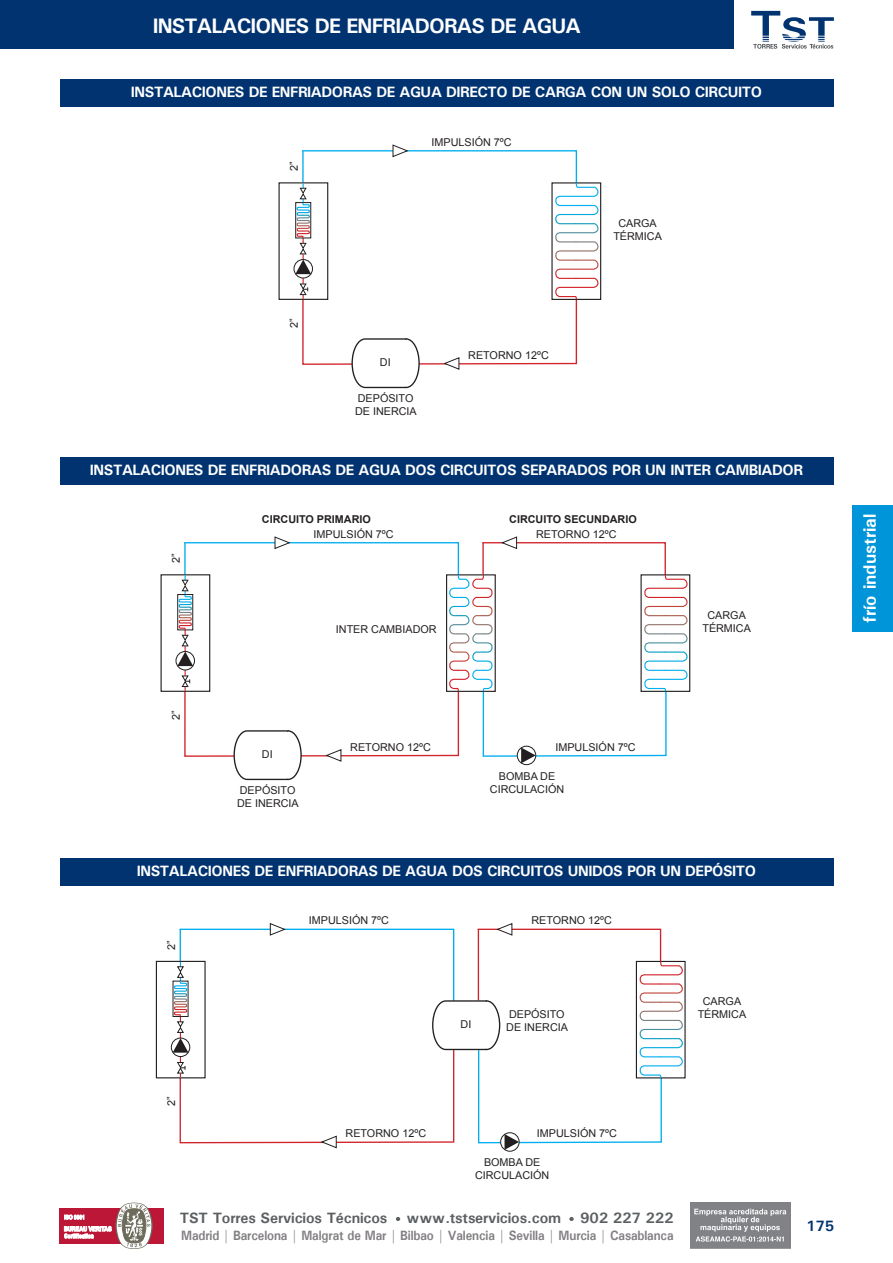
<style>
.page{position:relative;width:893px;height:1263px;background:#fff}
.page>*{position:absolute;margin:0;border:0;box-sizing:border-box;transform-origin:0 0}
.t1{font:700 21px "Univers";letter-spacing:-.04em;color:#fff}
.t2{font:700 18px "Univers";color:#fff}
.t3{font:700 15px "Univers";letter-spacing:-.03em;color:#fff}
.t4{font:700 15px "Univers";letter-spacing:-.01em;color:#5b5f61}
.t5{font:700 15px "Univers";color:#013370}
.t6{font:700 13.5px "Univers";letter-spacing:-.01em;color:#838083;scale:.91 1}
.t7{font:10.8px/12.9px "Arial";color:#231f20;text-align:center}
.t8{font:700 10.8px "Arial";color:#231f20}
</style>
<div class="page">
<div style="left:852px;top:505px;width:41px;height:126px;background:#0095d9"></div>
<div style="left:0;top:0;width:734px;height:49px;background:#013370"></div>
<svg style="left:751px;top:11px;width:83px;height:38px"></svg>
<svg style="left:396px;top:1217px;width:4px;height:4px"></svg>
<svg style="left:569px;top:1217px;width:5px;height:4px"></svg>
<div style="left:59px;top:1208px;width:105px;height:35px;background:#bd1738"></div>
<svg style="left:64px;top:1202px;width:89px;height:47px"></svg>
<img style="left:691px;top:1202px;width:99px;height:47px">
<div style="left:60px;top:80px;width:773px;height:27px;background:#013370"></div>
<div style="left:60px;top:457px;width:773px;height:28px;background:#013370"></div>
<div style="left:60px;top:858px;width:773px;height:28px;background:#013370"></div>
<div style="left:551px;top:182px;width:50px;height:118px;border:1px solid #231f20"></div>
<div style="left:294px;top:259px;width:19px;height:19px;border:1px solid #231f20;border-radius:50%"></div>
<svg style="left:295px;top:144px;width:304px;height:245px"></svg>
<div style="left:176px;top:651px;width:19px;height:19px;border:1px solid #231f20;border-radius:50%"></div>
<div style="left:640px;top:574px;width:50px;height:118px;border:1px solid #231f20"></div>
<svg style="left:177px;top:536px;width:511px;height:245px"></svg>
<div style="left:156px;top:961px;width:50px;height:117px;border:1px solid #231f20"></div>
<div style="left:171px;top:1038px;width:19px;height:19px;border:1px solid #231f20;border-radius:50%"></div>
<div style="left:500px;top:1132px;width:19px;height:19px;border:1px solid #231f20;border-radius:50%"></div>
<svg style="left:173px;top:923px;width:510px;height:227px"></svg>
<h1 class="t1" style="left:153px;top:13px;width:430px">INSTALACIONES DE ENFRIADORAS DE AGUA</h1>
<h3 class="t3" style="left:131px;top:83px;width:633px">INSTALACIONES DE ENFRIADORAS DE AGUA DIRECTO DE CARGA CON UN SOLO CIRCUITO</h3>
<p class="t7" style="left:288px;top:171px;width:11px;rotate:-90deg">2”</p>
<p class="t7" style="left:432px;top:136px;width:82px">IMPULSIÓN 7ºC</p>
<p class="t7" style="left:613px;top:216px;width:50px">CARGA<br>TÉRMICA</p>
<p class="t7" style="left:288px;top:328px;width:11px;rotate:-90deg">2”</p>
<p class="t7" style="left:380px;top:355px;width:12px">DI</p>
<p class="t7" style="left:355px;top:392px;width:63px;text-align:left">DEPÓSITO<br>DE INERCIA</p>
<p class="t7" style="left:468px;top:348px;width:82px">RETORNO 12ºC</p>
<h3 class="t3" style="left:90px;top:460px;width:715px">INSTALACIONES DE ENFRIADORAS DE AGUA DOS CIRCUITOS SEPARADOS POR UN INTER CAMBIADOR</h3>
<p class="t7" style="left:170px;top:563px;width:11px;rotate:-90deg">2”</p>
<p class="t8" style="left:262px;top:512px;width:111px">CIRCUITO PRIMARIO</p>
<p class="t8" style="left:509px;top:512px;width:129px">CIRCUITO SECUNDARIO</p>
<p class="t7" style="left:536px;top:528px;width:82px">RETORNO 12ºC</p>
<p class="t7" style="left:314px;top:528px;width:82px">IMPULSIÓN 7ºC</p>
<p class="t7" style="left:707px;top:608px;width:40px">CARGA</p>
<p class="t7" style="left:336px;top:623px;width:102px">INTER CAMBIADOR</p>
<p class="t7" style="left:702px;top:621px;width:50px">TÉRMICA</p>
<h2 class="t2" style="left:858px;top:623px;width:110px;rotate:-90deg">frío industrial</h2>
<p class="t7" style="left:170px;top:719px;width:11px;rotate:-90deg">2”</p>
<p class="t7" style="left:262px;top:747px;width:12px">DI</p>
<p class="t7" style="left:237px;top:784px;width:63px;text-align:left">DEPÓSITO<br>DE INERCIA</p>
<p class="t7" style="left:350px;top:740px;width:82px">RETORNO 12ºC</p>
<p class="t7" style="left:555px;top:740px;width:82px">IMPULSIÓN 7ºC</p>
<p class="t7" style="left:490px;top:770px;width:76px">BOMBA DE<br>CIRCULACIÓN</p>
<h3 class="t3" style="left:137px;top:861px;width:621px">INSTALACIONES DE ENFRIADORAS DE AGUA DOS CIRCUITOS UNIDOS POR UN DEPÓSITO</h3>
<p class="t7" style="left:165px;top:950px;width:11px;rotate:-90deg">2”</p>
<p class="t7" style="left:309px;top:914px;width:82px">IMPULSIÓN 7ºC</p>
<p class="t7" style="left:531px;top:914px;width:82px">RETORNO 12ºC</p>
<p class="t7" style="left:509px;top:1008px;width:57px">DEPÓSITO</p>
<p class="t7" style="left:460px;top:1017px;width:12px">DI</p>
<p class="t7" style="left:506px;top:1021px;width:63px">DE INERCIA</p>
<p class="t7" style="left:698px;top:995px;width:50px">CARGA<br>TÉRMICA</p>
<p class="t7" style="left:165px;top:1106px;width:11px;rotate:-90deg">2”</p>
<p class="t7" style="left:346px;top:1127px;width:82px">RETORNO 12ºC</p>
<p class="t7" style="left:537px;top:1127px;width:82px">IMPULSIÓN 7ºC</p>
<p class="t7" style="left:475px;top:1156px;width:76px">BOMBA DE<br>CIRCULACIÓN</p>
<h3 class="t4" style="left:180px;top:1208px;width:209px">TST Torres Servicios Técnicos</h3>
<h3 class="t4" style="left:406px;top:1208px;width:156px">www.tstservicios.com</h3>
<h3 class="t4" style="left:580px;top:1208px;width:95px">902 227 222</h3>
<p class="t6" style="left:181px;top:1226px;width:543px">Madrid | Barcelona | Malgrat de Mar | Bilbao | Valencia | Sevilla | Murcia | Casablanca</p>
<h3 class="t5" style="left:806px;top:1216px;width:30px">175</h3>
</div>
